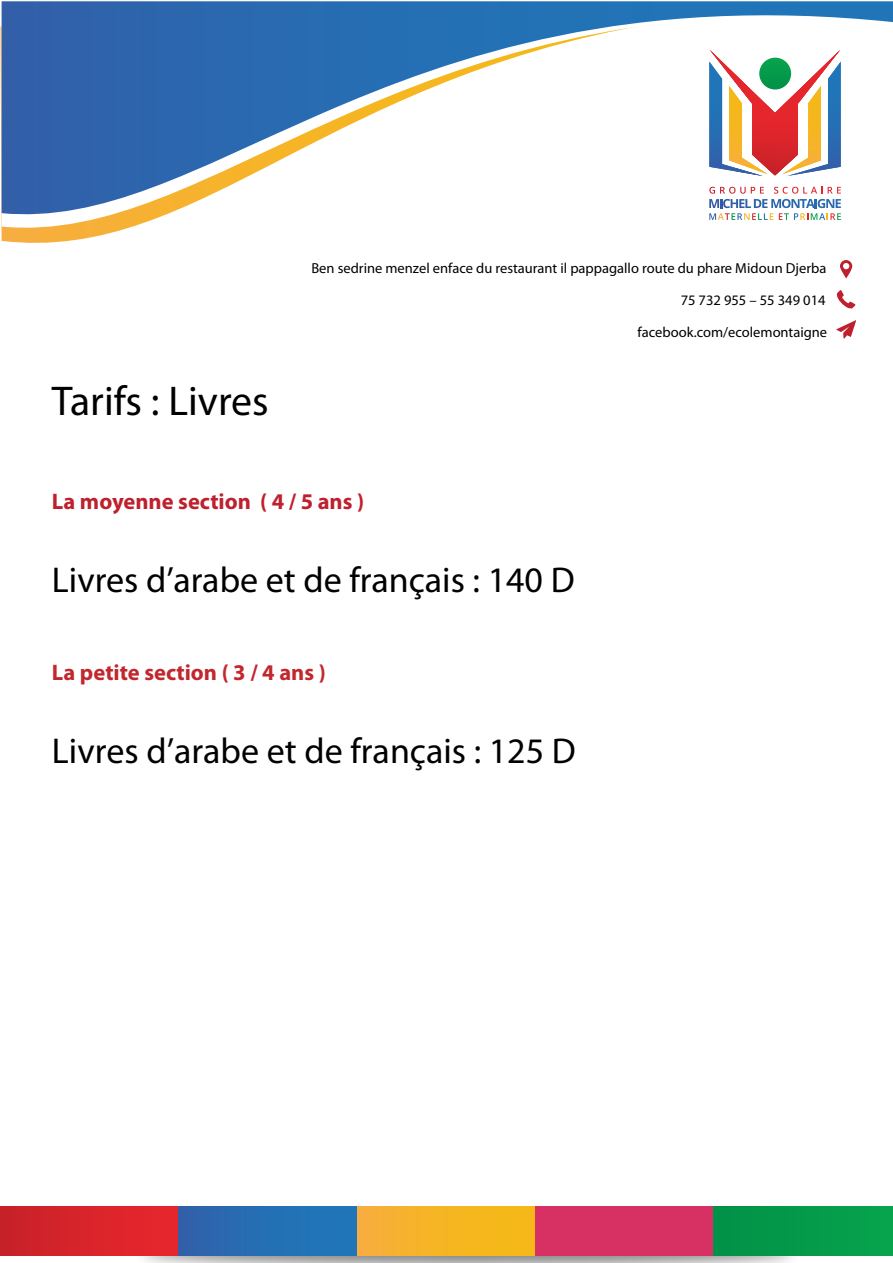
<style>
.page{position:relative;width:893px;height:1263px;background:#fff}
.page>*{position:absolute;margin:0;border:0;box-sizing:border-box;transform-origin:0 0}
.t1{font:41.7px "Myriad Pro";color:#000100}
.t2{font:36px "Myriad Pro";color:#000100}
.t3{font:700 22.5px "Myriad Pro";color:#be202e}
.t4{font:700 22.5px "Myriad Pro";color:#c1272d}
.t5{font:14.55px/32px "Myriad Pro";color:#000100;text-align:right}
</style>
<div class="page">
<svg style="left:2px;top:223px;width:141px;height:20px;fill:#f7b040"></svg>
<div style="left:0;top:1206px;width:179px;height:50px;background:linear-gradient(to right,#c72128,#e9272e)"></div>
<div style="left:179px;top:1206px;width:178px;height:50px;background:linear-gradient(to right,#3062ab,#1d79bb)"></div>
<div style="left:357px;top:1206px;width:178px;height:50px;background:linear-gradient(to right,#f7af3b,#f5ba11)"></div>
<div style="left:535px;top:1206px;width:179px;height:50px;background:#d63162"></div>
<div style="left:714px;top:1206px;width:178px;height:50px;background:#049a4a"></div>
<svg style="left:840px;top:260px;width:12px;height:18px"></svg>
<svg style="left:836px;top:320px;width:20px;height:19px"></svg>
<svg style="left:837px;top:290px;width:18px;height:18px"></svg>
<svg style="left:2px;top:1px;width:891px;height:222px"></svg>
<hr style="left:841px;top:62px;width:1px;height:114px;background:#fff">
<svg style="left:709px;top:50px;width:132px;height:126px"></svg>
<div style="left:759px;top:58px;width:32px;height:31px;background:#049b4a;border-radius:16px"></div>
<svg style="left:709px;top:187px;width:132px;height:33px"></svg>
<h1 class="t1" style="left:52px;top:376px;width:218px">Tarifs : Livres</h1>
<p class="t5" style="left:311px;top:252px;width:517px">Ben sedrine menzel enface du restaurant il pappagallo route du phare Midoun Djerba<br>75 732 955 – 55 349 014<br>facebook.com/ecolemontaigne</p>
<h3 class="t3" style="left:52px;top:486px;width:314px">La moyenne section ( 4 / 5 ans )</h3>
<h2 class="t2" style="left:52px;top:558px;width:524px">Livres d’arabe et de français : 140 D</h2>
<h3 class="t4" style="left:52px;top:657px;width:275px">La petite section ( 3 / 4 ans )</h3>
<h2 class="t2" style="left:52px;top:729px;width:525px">Livres d’arabe et de français : 125 D</h2>
</div>
